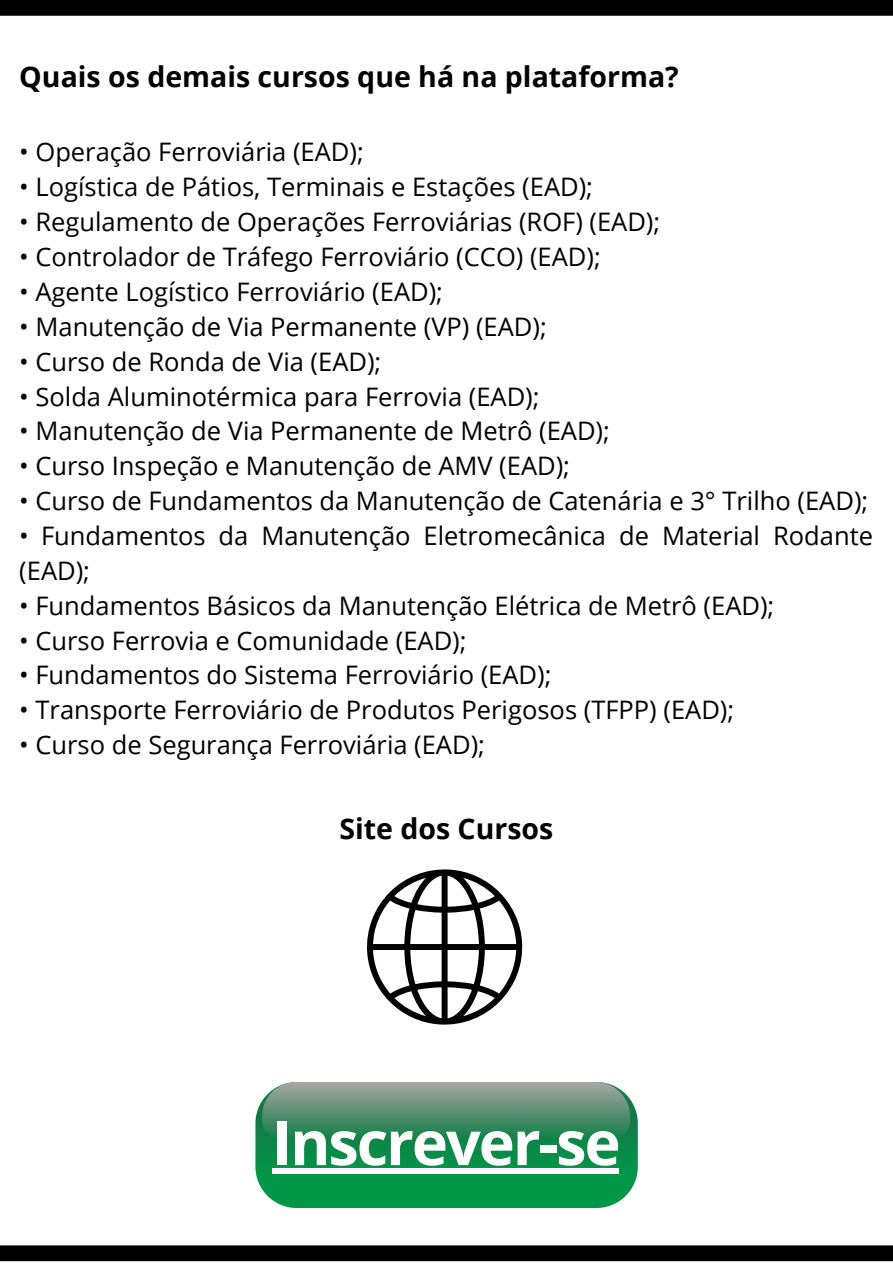
<style>
.page{position:relative;width:893px;height:1264px;background:#fff}
.page>*{position:absolute;margin:0;border:0;box-sizing:border-box;transform-origin:0 0}
.t1{font:700 61.2px "Open Sans";letter-spacing:-.035em;color:#fff}
.t2{font:700 28.5px "Open Sans";color:#000}
.t3{font:25.5px/34.8px "Open Sans";color:#000}
</style>
<div class="page">
<div style="left:0;top:0;width:892px;height:16px;background:#000"></div>
<div style="left:0;top:1245px;width:892px;height:16px;background:#000"></div>
<svg style="left:367px;top:869px;width:156px;height:156px"></svg>
<svg style="left:255px;top:1099px;width:382px;height:108px;background:#0c954c"></svg>
<svg style="left:262px;top:1082px;width:368px;height:57px;background:#5e9377"></svg>
<div style="left:272px;top:1168px;width:346px;height:6px;background:#fff"></div>
<p class="t2" style="left:19px;top:57px;width:661px">Quais os demais cursos que há na plataforma?</p>
<p class="t3" style="left:19px;top:134px;width:346px">• Operação Ferroviária (EAD);</p>
<p class="t3" style="left:19px;top:169px;width:575px">• Logística de Pátios, Terminais e Estações (EAD);</p>
<p class="t3" style="left:19px;top:204px;width:642px">• Regulamento de Operações Ferroviárias (ROF) (EAD);</p>
<p class="t3" style="left:19px;top:239px;width:583px">• Controlador de Tráfego Ferroviário (CCO) (EAD);</p>
<p class="t3" style="left:19px;top:273px;width:425px">• Agente Logístico Ferroviário (EAD);</p>
<p class="t3" style="left:19px;top:308px;width:529px">• Manutenção de Via Permanente (VP) (EAD);</p>
<p class="t3" style="left:19px;top:343px;width:363px">• Curso de Ronda de Via (EAD);</p>
<p class="t3" style="left:19px;top:378px;width:521px">• Solda Aluminotérmica para Ferrovia (EAD);</p>
<p class="t3" style="left:19px;top:413px;width:592px">• Manutenção de Via Permanente de Metrô (EAD);</p>
<p class="t3" style="left:19px;top:448px;width:552px">• Curso Inspeção e Manutenção de AMV (EAD);</p>
<p class="t3" style="left:19px;top:483px;width:850px">• Curso de Fundamentos da Manutenção de Catenária e 3° Trilho (EAD);</p>
<p class="t3" style="left:19px;top:517px;width:855px">• Fundamentos da Manutenção Eletromecânica de Material Rodante (EAD);</p>
<p class="t3" style="left:19px;top:587px;width:756px">• Fundamentos Básicos da Manutenção Elétrica de Metrô (EAD);</p>
<p class="t3" style="left:19px;top:622px;width:449px">• Curso Ferrovia e Comunidade (EAD);</p>
<p class="t3" style="left:19px;top:657px;width:533px">• Fundamentos do Sistema Ferroviário (EAD);</p>
<p class="t3" style="left:19px;top:692px;width:716px">• Transporte Ferroviário de Produtos Perigosos (TFPP) (EAD);</p>
<p class="t3" style="left:19px;top:726px;width:467px">• Curso de Segurança Ferroviária (EAD);</p>
<p class="t2" style="left:339px;top:808px;width:215px">Site dos Cursos</p>
<h1 class="t1" style="left:272px;top:1099px;width:350px">Inscrever-se</h1>
</div>
